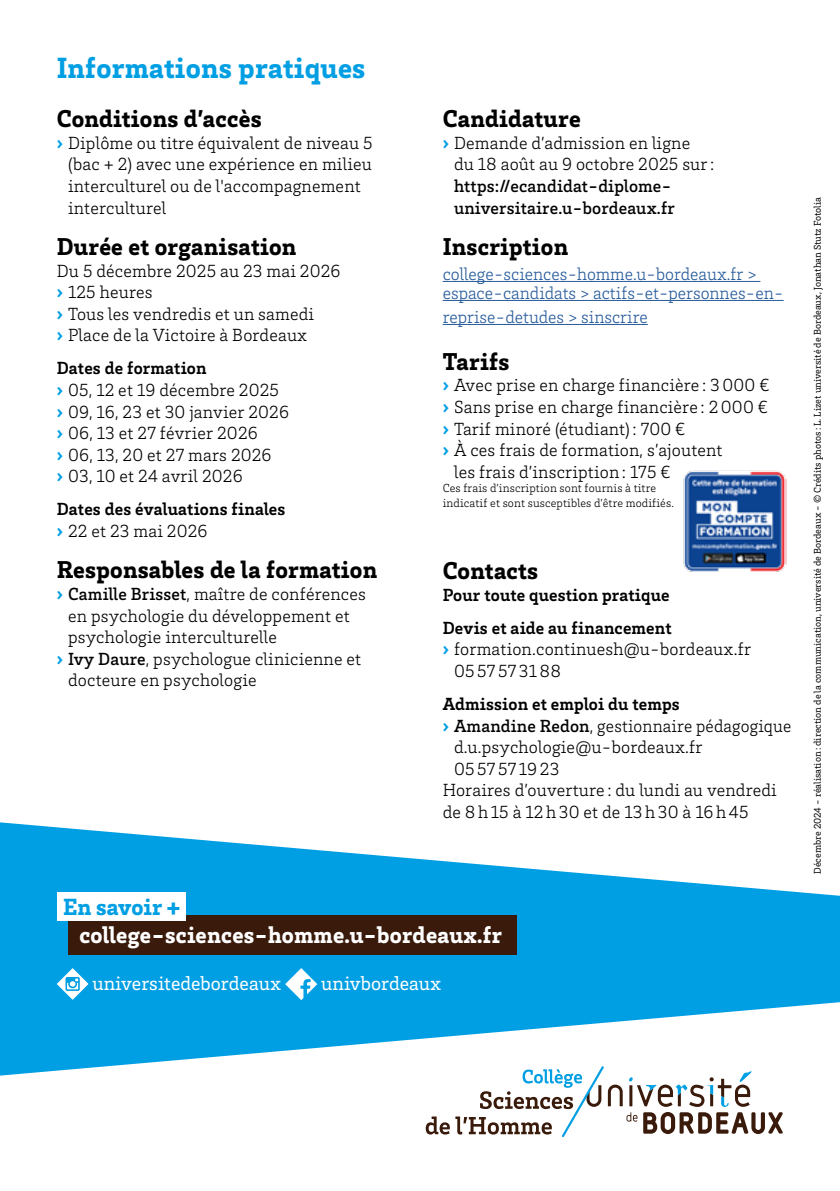
<style>
.page{position:relative;width:840px;height:1191px;background:#fff}
.page>*{position:absolute;margin:0;border:0;box-sizing:border-box;transform-origin:0 0}
.t1{font:900 30px "Brix Slab";letter-spacing:.01em;color:#009fe3}
.t2{font:900 25px "Brix Slab";letter-spacing:.01em;color:#000}
.t3{font:900 24px "Brix Slab";letter-spacing:.01em;color:#fff}
.t4{font:900 24px "Brix Slab";color:#009fe3}
.t5{font:20px "Brix Slab";color:#fff}
.t6{font:300 18px/21.6px "Brix Slab";letter-spacing:.01em;color:#000}
.t7{font:700 18px/21.6px "Brix Slab";letter-spacing:.01em;color:#000}
.t8{font:300 18px/19px "Brix Slab";color:#275b9b}
.t9{font:500 18px/21.6px "Brix Slab";letter-spacing:.01em;color:#000}
.t10{font:300 12px/14.4px "Brix Slab";letter-spacing:.01em;color:#000}
.t11{font:10px "Brix Slab";color:#000}
.s1{font-weight:900;color:#009fe3}
.s2{font-weight:700}
.s3{font-weight:300}
.s4{font-weight:500}
</style>
<div class="page">
<svg style="left:0;top:822px;width:839px;height:180px;fill:#009fe3"></svg>
<svg style="left:0;top:1002px;width:839px;height:133px"></svg>
<hr style="left:442px;top:281px;width:318px;height:1px;background:#275b9b">
<hr style="left:442px;top:300px;width:341px;height:1px;background:#275b9b">
<hr style="left:442px;top:324px;width:205px;height:1px;background:#275b9b">
<img style="left:683px;top:470px;width:102px;height:102px">
<svg style="left:57px;top:968px;width:31px;height:31px"></svg>
<svg style="left:285px;top:968px;width:32px;height:32px"></svg>
<svg style="left:425px;top:1116px;width:24px;height:18px"></svg>
<svg style="left:455px;top:1066px;width:327px;height:71px"></svg>
<div style="left:68px;top:914px;width:448px;height:40px;background:#3a1b0b"></div>
<div style="left:57px;top:891px;width:129px;height:29px;background:#fff"></div>
<h1 class="t1" style="left:57px;top:48px;width:310px">Informations pratiques</h1>
<h2 class="t2" style="left:57px;top:102px;width:206px">Conditions d’accès</h2>
<p class="t6" style="left:68px;top:131px;width:306px;text-indent:-11px"><span class="s1">›</span> Diplôme ou titre équivalent de niveau 5 (bac + 2) avec une expérience en milieu interculturel ou de l'accompagnement interculturel</p>
<h2 class="t2" style="left:57px;top:230px;width:241px">Durée et organisation</h2>
<p class="t6" style="left:57px;top:259px;width:285px">Du 5 décembre 2025 au 23 mai 2026 <span class="s1">›</span> 125 heures<br><span class="s1">›</span> Tous les vendredis et un samedi<br><span class="s1">›</span> Place de la Victoire à Bordeaux</p>
<p class="t6" style="left:57px;top:357px;width:234px"><span class="s2">Dates de formation<br></span><span class="s1">›</span> 05, 12 et 19 décembre 2025 <span class="s1">›</span> 09, 16, 23 et 30 janvier 2026 <span class="s1">›</span> 06, 13 et 27 février 2026<br><span class="s1">›</span> 06, 13, 20 et 27 mars 2026<br><span class="s1">›</span> 03, 10 et 24 avril 2026</p>
<p class="t7" style="left:57px;top:497px;width:230px">Dates des évaluations finales <span class="s1">›</span> <span class="s3">22 et 23 mai 2026</span></p>
<h2 class="t2" style="left:57px;top:553px;width:322px">Responsables de la formation</h2>
<p class="t6" style="left:57px;top:582px;width:310px"><span class="s1">›</span> <span class="s4">Camille Brisset</span>, maître de conférences</p>
<p class="t6" style="left:68px;top:604px;width:283px">en psychologie du développement et</p>
<p class="t6" style="left:68px;top:625px;width:210px">psychologie interculturelle</p>
<p class="t6" style="left:57px;top:647px;width:306px"><span class="s1">›</span> <span class="s4">Ivy Daure</span>, psychologue clinicienne et</p>
<p class="t6" style="left:68px;top:669px;width:190px">docteure en psychologie</p>
<h3 class="t4" style="left:63px;top:890px;width:119px">En savoir +</h3>
<h2 class="t2" style="left:442px;top:102px;width:139px">Candidature</h2>
<p class="t6" style="left:454px;top:131px;width:262px;text-indent:-11px"><span class="s1">›</span> Demande d’admission en ligne du 18 août au 9 octobre 2025 sur:</p>
<p class="t9" style="left:454px;top:174px;width:222px">https://ecandidat-diplome&shy;universitaire.u-bordeaux.fr</p>
<h2 class="t2" style="left:442px;top:230px;width:127px">Inscription</h2>
<p class="t8" style="left:442px;top:263px;width:342px">college-sciences-homme.u-bordeaux.fr &gt; espace-candidats &gt; actifs-et-personnes-en-</p>
<p class="t8" style="left:442px;top:306px;width:206px">reprise-detudes &gt; sinscrire</p>
<h2 class="t2" style="left:442px;top:345px;width:68px">Tarifs</h2>
<p class="t6" style="left:442px;top:374px;width:328px"><span class="s1">›</span> Avec prise en charge financière : 3000 €</p>
<p class="t6" style="left:442px;top:395px;width:326px"><span class="s1">›</span> Sans prise en charge financière : 2000 €</p>
<p class="t6" style="left:442px;top:417px;width:244px"><span class="s1">›</span> Tarif minoré (étudiant) : 700 €</p>
<p class="t6" style="left:442px;top:438px;width:281px"><span class="s1">›</span> À ces frais de formation, s’ajoutent</p>
<p class="t6" style="left:454px;top:460px;width:218px">les frais d’inscription : 175 €</p>
<p class="t10" style="left:442px;top:480px;width:232px">Ces frais d’inscription sont fournis à titre indicatif et sont susceptibles d’être modifiés.</p>
<h2 class="t2" style="left:442px;top:554px;width:97px">Contacts</h2>
<p class="t7" style="left:442px;top:577px;width:230px;line-height:33px">Pour toute question pratique<br>Devis et aide au financement</p>
<p class="t6" style="left:454px;top:638px;width:298px;text-indent:-11px"><span class="s1">›</span> formation.continuesh@u-bordeaux.fr<br>05 57 57 3188</p>
<p class="t7" style="left:442px;top:692px;width:238px">Admission et emploi du temps</p>
<p class="t6" style="left:442px;top:714px;width:350px"><span class="s1">›</span> <span class="s4">Amandine Redon</span>, gestionnaire pédagogique</p>
<p class="t6" style="left:454px;top:735px;width:250px">d.u.psychologie@u-bordeaux.fr</p>
<p class="t6" style="left:454px;top:757px;width:107px">05 57 57 19 23</p>
<p class="t6" style="left:442px;top:779px;width:335px">Horaires d’ouverture : du lundi au vendredi</p>
<p class="t6" style="left:442px;top:800px;width:307px">de 8h 15 à 12 h 30 et de 13 h 30 à 16 h 45</p>
<h3 class="t3" style="left:79px;top:919px;width:424px">college-sciences-homme.u-bordeaux.fr</h3>
<p class="t5" style="left:92px;top:970px;width:190px">universitedebordeaux</p>
<p class="t5" style="left:321px;top:970px;width:121px">univbordeaux</p>
<p class="t11" style="left:810px;top:874px;width:678px;rotate:-90deg">Décembre 2024 - réalisation: direction de la communication, université de Bordeaux - © Crédits photos : L. Lizet université de Bordeaux, Jonathan Stutz Fotolia</p>
</div>
